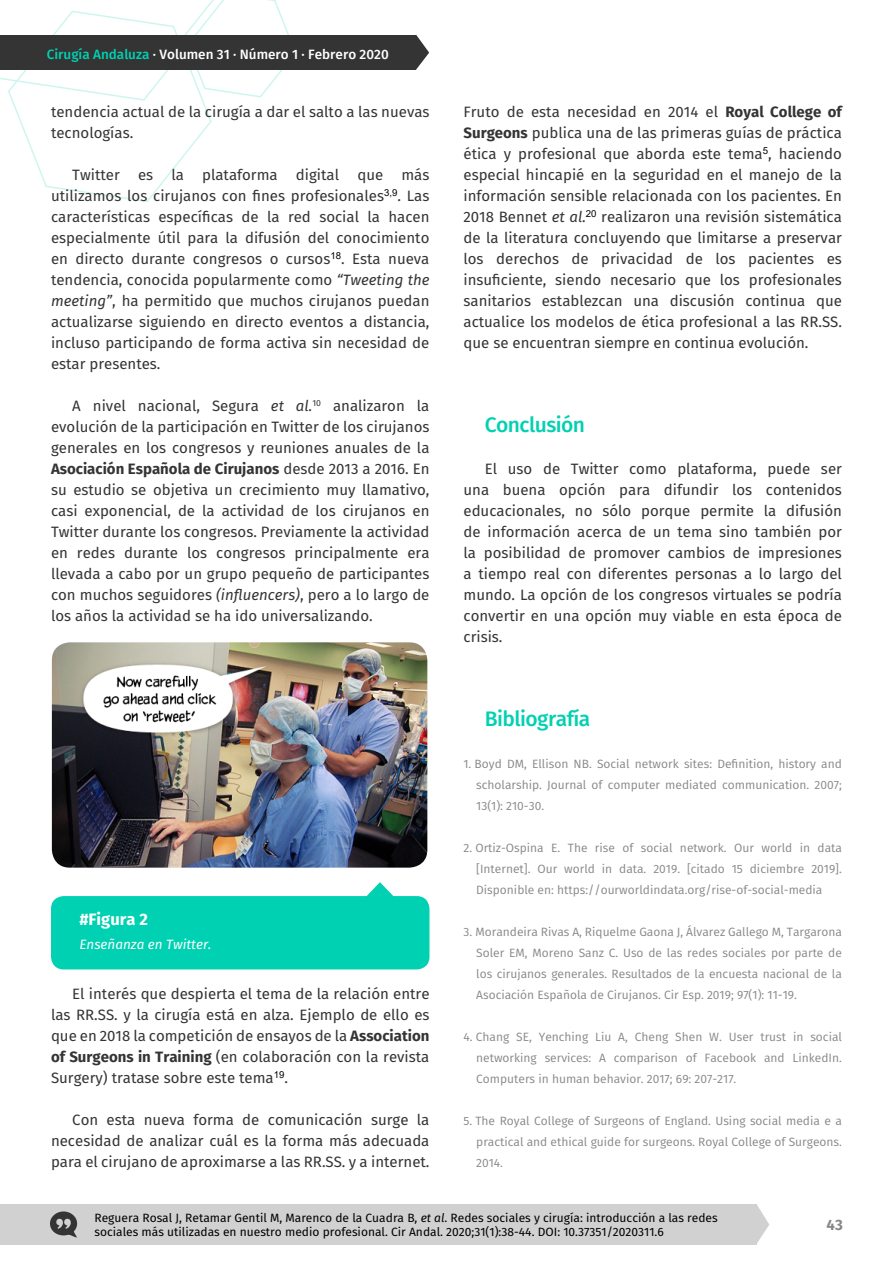
<style>
.page{position:relative;width:893px;height:1263px;background:#fff}
.page>*{position:absolute;margin:0;border:0;box-sizing:border-box;transform-origin:0 0}
.t1{font:500 21px "Fira Sans";letter-spacing:-.025em;color:#00d1b2}
.t2{font:700 16.5px "Fira Sans";color:#fff}
.t3{font:15px/21px "Fira Sans";color:#343434;text-align:justify}
.t4{font:700 15px "Fira Sans";color:#878787}
.t5{font:500 13.5px "Fira Sans";color:#fff}
.t6{font:italic 13.5px "Fira Sans";color:#fff}
.t7{font:12px/21px "Fira Sans";color:#878787;text-align:justify}
.t8{font:12px/14.4px "Fira Sans";color:#000}
.s1{color:#00d1b2}
.s2{font-style:italic}
.s3{font-weight:700}
</style>
<div class="page">
<div style="left:0;top:1204px;width:756px;height:40px;background:#d1d1d1"></div>
<svg style="left:756px;top:1204px;width:13px;height:40px"></svg>
<svg style="left:0;top:0;width:289px;height:202px"></svg>
<div style="left:0;top:35px;width:416px;height:35px;background:#343434"></div>
<svg style="left:416px;top:35px;width:13px;height:35px"></svg>
<svg style="left:50px;top:1211px;width:27px;height:26px"></svg>
<svg style="left:366px;top:882px;width:27px;height:14px"></svg>
<div style="left:51px;top:896px;width:378px;height:73px;background:#00d1b2;border-radius:13px"></div>
<img style="left:52px;top:642px;width:375px;height:226px">
<p class="t5" style="left:47px;top:43px;width:343px"><span class="s1">Cirugía Andaluza</span> · Volumen 31 · Número 1 · Febrero 2020</p>
<p class="t3" style="left:51px;top:101px;width:380px">tendencia actual de la cirugía a dar el salto a las nuevas tecnologías.</p>
<p class="t3" style="left:51px;top:164px;width:380px;text-indent:21px">Twitter es la plataforma digital que más utilizamos los cirujanos con fines profesionales<sup>3,9</sup>. Las características específicas de la red social la hacen especialmente útil para la difusión del conocimiento en directo durante congresos o cursos<sup>18</sup>. Esta nueva tendencia, conocida popularmente como <span class="s2">“Tweeting the meeting”</span>, ha permitido que muchos cirujanos puedan actualizarse siguiendo en directo eventos a distancia, incluso participando de forma activa sin necesidad de estar presentes.</p>
<p class="t3" style="left:51px;top:395px;width:380px;text-indent:21px">A nivel nacional, Segura <span class="s2">et al.</span><sup>10</sup> analizaron la evolución de la participación en Twitter de los cirujanos generales en los congresos y reuniones anuales de la <span class="s3">Asociación Española de Cirujanos</span> desde 2013 a 2016. En su estudio se objetiva un crecimiento muy llamativo, casi exponencial, de la actividad de los cirujanos en Twitter durante los congresos. Previamente la actividad en redes durante los congresos principalmente era llevada a cabo por un grupo pequeño de participantes con muchos seguidores <span class="s2">(influencers)</span>, pero a lo largo de los años la actividad se ha ido universalizando.</p>
<p class="t2" style="left:79px;top:905px;width:70px">#Figura 2</p>
<p class="t6" style="left:79px;top:934px;width:134px">Enseñanza en Twitter.</p>
<p class="t3" style="left:51px;top:983px;width:380px;text-indent:21px">El interés que despierta el tema de la relación entre las RR.SS. y la cirugía está en alza. Ejemplo de ello es que en 2018 la competición de ensayos de la <span class="s3">Association of Surgeons in Training</span> (en colaboración con la revista Surgery) tratase sobre este tema<sup>19</sup>.</p>
<p class="t3" style="left:51px;top:1109px;width:380px;text-indent:21px">Con esta nueva forma de comunicación surge la necesidad de analizar cuál es la forma más adecuada para el cirujano de aproximarse a las RR.SS. y a internet.</p>
<p class="t3" style="left:463px;top:101px;width:380px">Fruto de esta necesidad en 2014 el <span class="s3">Royal College of Surgeons</span> publica una de las primeras guías de práctica ética y profesional que aborda este tema<sup>5</sup>, haciendo especial hincapié en la seguridad en el manejo de la información sensible relacionada con los pacientes. En 2018 Bennet <span class="s2">et al.</span><sup>20</sup> realizaron una revisión sistemática de la literatura concluyendo que limitarse a preservar los derechos de privacidad de los pacientes es insuficiente, siendo necesario que los profesionales sanitarios establezcan una discusión continua que actualice los modelos de ética profesional a las RR.SS. que se encuentran siempre en continua evolución.</p>
<h1 class="t1" style="left:485px;top:408px;width:102px">Conclusión</h1>
<p class="t3" style="left:463px;top:458px;width:380px;text-indent:21px">El uso de Twitter como plataforma, puede ser una buena opción para difundir los contenidos educacionales, no sólo porque permite la difusión de información acerca de un tema sino también por la posibilidad de promover cambios de impresiones a tiempo real con diferentes personas a lo largo del mundo. La opción de los congresos virtuales se podría convertir en una opción muy viable en esta época de crisis.</p>
<h1 class="t1" style="left:485px;top:702px;width:107px">Bibliografía</h1>
<p class="t7" style="left:476px;top:753px;width:367px;text-indent:-13px">1. Boyd DM, Ellison NB. Social network sites: Definition, history and scholarship. Journal of computer mediated communication. 2007; 13(1): 210-30.</p>
<p class="t7" style="left:476px;top:837px;width:367px;text-indent:-13px">2. Ortiz-Ospina E. The rise of social network. Our world in data [Internet]. Our world in data. 2019. [citado 15 diciembre 2019].<br>Disponible en: https://ourworldindata.org/rise-of-social-media</p>
<p class="t7" style="left:476px;top:921px;width:367px;text-indent:-13px">3. Morandeira Rivas A, Riquelme Gaona J, Álvarez Gallego M, Targarona Soler EM, Moreno Sanz C. Uso de las redes sociales por parte de los cirujanos generales. Resultados de la encuesta nacional de la Asociación Española de Cirujanos. Cir Esp. 2019; 97(1): 11-19.</p>
<p class="t7" style="left:476px;top:1026px;width:367px;text-indent:-13px">4. Chang SE, Yenching Liu A, Cheng Shen W. User trust in social networking services: A comparison of Facebook and LinkedIn.<br>Computers in human behavior. 2017; 69: 207-217.</p>
<p class="t7" style="left:476px;top:1110px;width:367px;text-indent:-13px">5. The Royal College of Surgeons of England. Using social media e a practical and ethical guide for surgeons. Royal College of Surgeons.<br>2014.</p>
<p class="t8" style="left:94px;top:1210px;width:625px">Reguera Rosal J, Retamar Gentil M, Marenco de la Cuadra B, <span class="s2">et al</span>. Redes sociales y cirugía: introducción a las redes sociales más utilizadas en nuestro medio profesional. Cir Andal. 2020;31(1):38-44. DOI: 10.37351/2020311.6</p>
<p class="t4" style="left:826px;top:1212px;width:18px">43</p>
</div>
